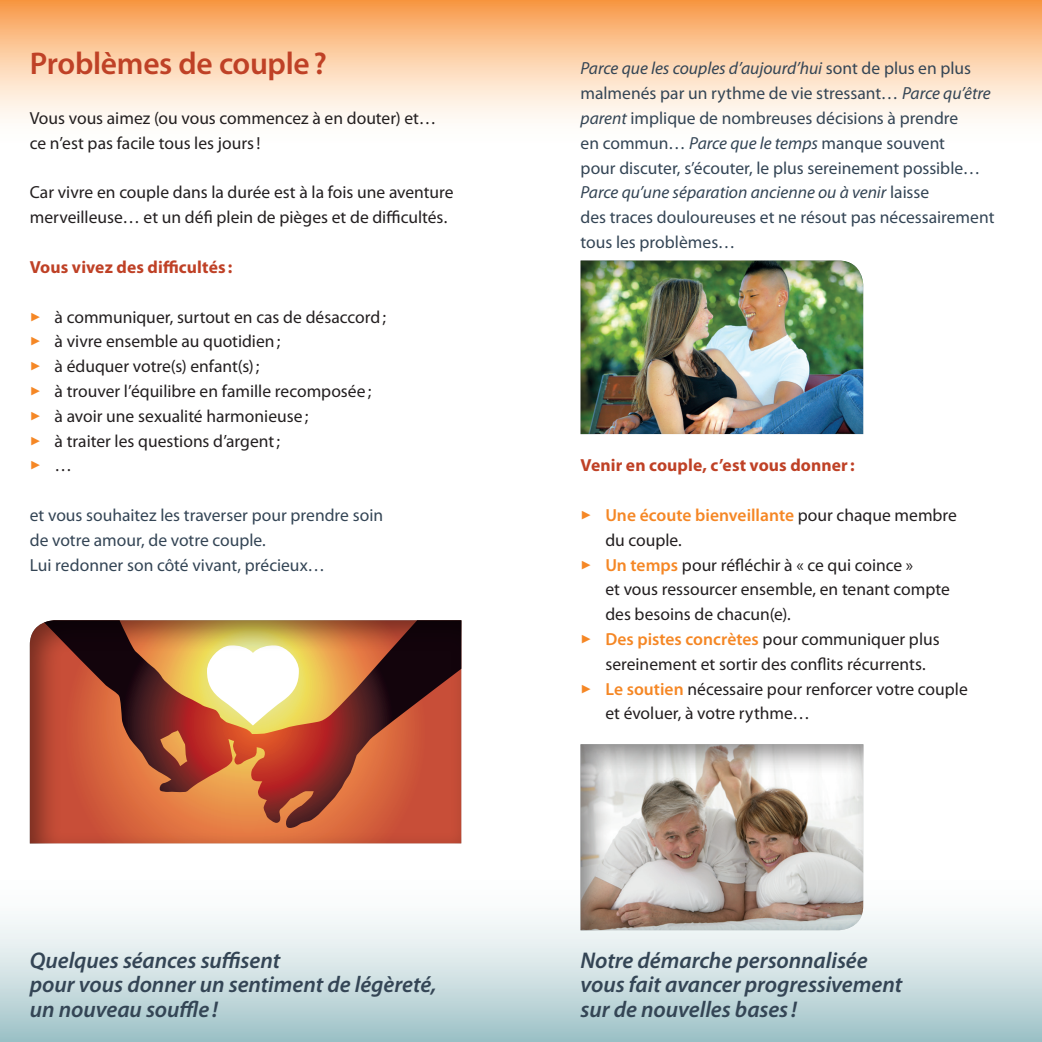
<style>
.page{position:relative;width:1042px;height:1042px;background:#fff}
.page>*{position:absolute;margin:0;border:0;box-sizing:border-box;transform-origin:0 0}
.Article_Titre_01{font:600 31.5px "Myriad Pro";letter-spacing:-.01em;color:#bf4126}
.Article_Solution{font:italic 600 22.75px/24.8px "Myriad Pro";letter-spacing:-.005em;color:#344555}
.Article_Body_Alinéa{font:17.5px/24.8px "Myriad Pro";color:#231f20}
.Article_Body_drapeau{font:17.5px/24.8px "Myriad Pro";color:#344555}
.Article_Body_drapeau-2{font:17.5px/24.8px "Myriad Pro";color:#231f20}
.Article_Intertitre_0{font:700 17.5px "Myriad Pro";letter-spacing:.005em;color:#bf4126}
.s1{color:#f58725}
.s2{font-style:italic}
.s3{font-weight:600;color:#f58725}
</style>
<div class="page">
<svg style="left:0;top:0;width:1042px;height:119px;background:#fccfa6"></svg>
<div style="left:0;top:868px;width:1042px;height:174px;background:linear-gradient(to bottom,#fff,#a7c7cc)"></div>
<div style="left:30px;top:618px;width:434px;height:226px;background:#231f20;opacity:.5"></div>
<div style="left:580px;top:258px;width:286px;height:177px;background:#231f20;opacity:.5"></div>
<div style="left:580px;top:742px;width:286px;height:189px;background:#231f20;opacity:.5"></div>
<p class="Article_Titre_01" style="left:30px;top:46px;width:299px">Problèmes de couple?</p>
<p class="Article_Body_drapeau-2" style="left:30px;top:106px;width:408px">Vous vous aimez (ou vous commencez à en douter) et… ce n’est pas facile tous les jours!</p>
<p class="Article_Body_drapeau-2" style="left:30px;top:180px;width:425px">Car vivre en couple dans la durée est à la fois une aventure merveilleuse… et un défi plein de pièges et de difficultés.</p>
<p class="Article_Intertitre_0" style="left:30px;top:257px;width:204px">Vous vivez des difficultés :</p>
<p class="Article_Body_Alinéa" style="left:30px;top:304px;width:358px"><span class="s1">✓</span> à communiquer, surtout en cas de désaccord;</p>
<p class="Article_Body_Alinéa" style="left:30px;top:329px;width:252px"><span class="s1">✓</span> à vivre ensemble au quotidien;</p>
<p class="Article_Body_Alinéa" style="left:30px;top:354px;width:231px"><span class="s1">✓</span> à éduquer votre(s) enfant(s);</p>
<p class="Article_Body_Alinéa" style="left:30px;top:379px;width:343px"><span class="s1">✓</span> à trouver l’équilibre en famille recomposée ;</p>
<p class="Article_Body_Alinéa" style="left:30px;top:404px;width:280px"><span class="s1">✓</span> à avoir une sexualité harmonieuse ;</p>
<p class="Article_Body_Alinéa" style="left:30px;top:429px;width:252px"><span class="s1">✓</span> à traiter les questions d’argent;</p>
<p class="Article_Body_Alinéa" style="left:30px;top:453px;width:44px"><span class="s1">✓</span> …</p>
<p class="Article_Body_drapeau" style="left:30px;top:503px;width:355px">et vous souhaitez les traverser pour prendre soin de votre amour, de votre couple.<br>Lui redonner son côté vivant, précieux…</p>
<p class="Article_Solution" style="left:30px;top:948px;width:408px">Quelques séances suffisent<br>pour vous donner un sentiment de légèreté, un nouveau souffle !</p>
<p class="Article_Body_drapeau" style="left:580px;top:56px;width:415px"><span class="s2">Parce que les couples d’aujourd’hui</span> sont de plus en plus malmenés par un rythme de vie stressant… <span class="s2">Parce qu’être parent</span> implique de nombreuses décisions à prendre<br>en commun… <span class="s2">Parce que le temps</span> manque souvent<br>pour discuter, s’écouter, le plus sereinement possible… <span class="s2">Parce qu’une séparation ancienne ou à venir</span> laisse<br>des traces douloureuses et ne résout pas nécessairement tous les problèmes…</p>
<p class="Article_Intertitre_0" style="left:580px;top:456px;width:276px">Venir en couple, c’est vous donner:</p>
<p class="Article_Body_Alinéa" style="left:605px;top:503px;width:353px;text-indent:-25px"><span class="s1">✓</span> <span class="s3">Une écoute bienveillante</span> pour chaque membre du couple.</p>
<p class="Article_Body_Alinéa" style="left:605px;top:553px;width:346px;text-indent:-25px"><span class="s1">✓</span> <span class="s3">Un temps</span> pour réfléchir à « ce qui coince »<br>et vous ressourcer ensemble, en tenant compte des besoins de chacun(e).</p>
<p class="Article_Body_Alinéa" style="left:605px;top:627px;width:336px;text-indent:-25px"><span class="s1">✓</span> <span class="s3">Des pistes concrètes</span> pour communiquer plus sereinement et sortir des conflits récurrents.</p>
<p class="Article_Body_Alinéa" style="left:605px;top:677px;width:364px;text-indent:-25px"><span class="s1">✓</span> <span class="s3">Le soutien</span> nécessaire pour renforcer votre couple et évoluer, à votre rythme…</p>
<p class="Article_Solution" style="left:580px;top:948px;width:323px">Notre démarche personnalisée vous fait avancer progressivement sur de nouvelles bases!</p>
</div>
